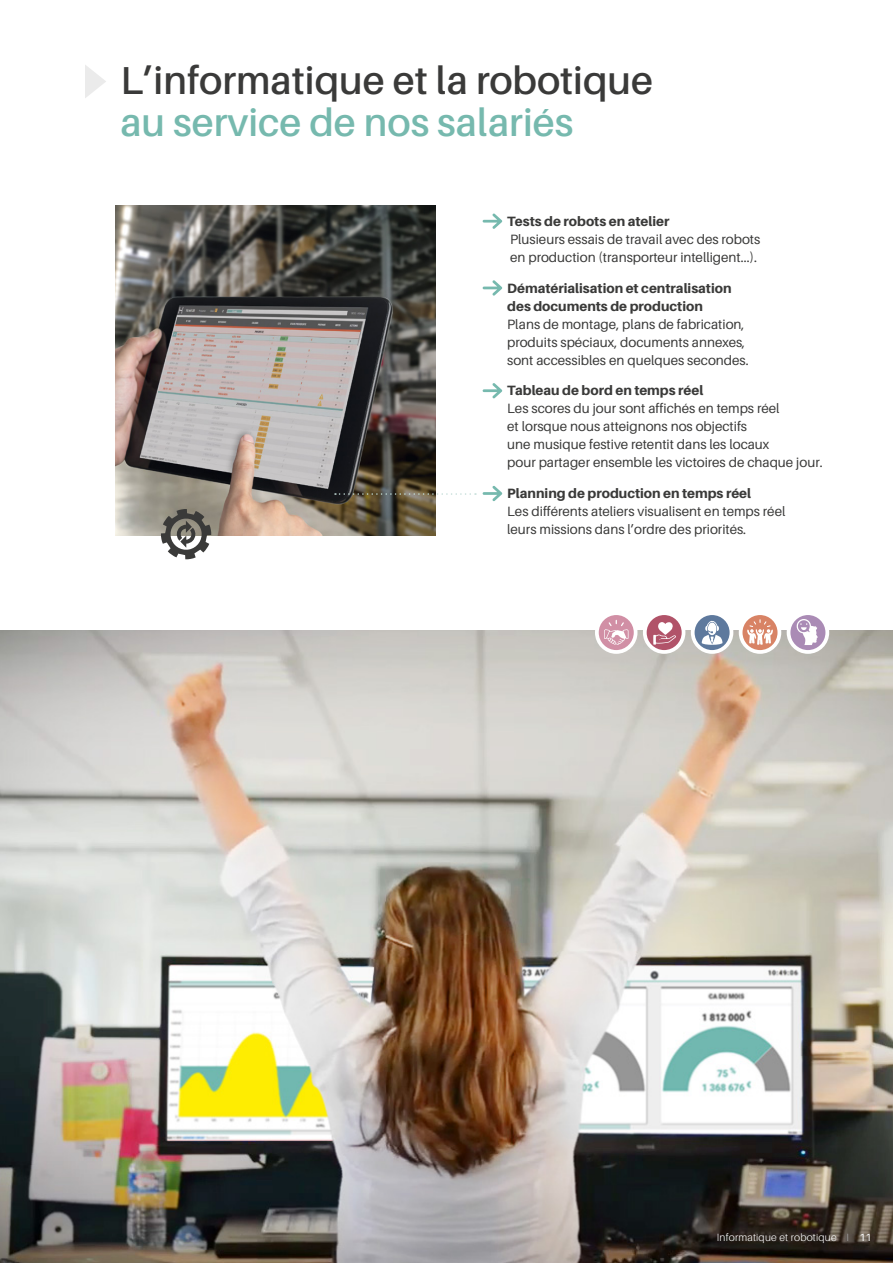
<style>
.page{position:relative;width:893px;height:1263px;background:#fff}
.page>*{position:absolute;margin:0;border:0;box-sizing:border-box;transform-origin:0 0}
.t1{font:600 39px "Aileron";color:#3a3a39}
.t2{font:600 39px "Aileron";color:#76b9ae}
.t3{font:13.5px/18px "Aileron";color:#3a3a39}
.t4{font:800 13.5px/18px "Aileron";color:#3a3a39}
.t5{font:300 10.5px "Aileron";letter-spacing:.02em;color:#fff}
.s1{color:#a7a7a8}
.s2{font-weight:400}
</style>
<div class="page">
<img style="left:0;top:631px;width:893px;height:632px">
<svg style="left:483px;top:213px;width:19px;height:16px"></svg>
<svg style="left:483px;top:280px;width:19px;height:16px"></svg>
<svg style="left:483px;top:383px;width:19px;height:15px"></svg>
<svg style="left:483px;top:486px;width:19px;height:15px"></svg>
<svg style="left:597px;top:613px;width:39px;height:39px"></svg>
<div style="left:595px;top:611px;width:42px;height:43px;border:4px solid #fff;border-radius:50%"></div>
<svg style="left:604px;top:620px;width:24px;height:25px"></svg>
<svg style="left:645px;top:613px;width:38px;height:39px"></svg>
<div style="left:643px;top:611px;width:42px;height:43px;border:4px solid #fff;border-radius:50%"></div>
<svg style="left:653px;top:621px;width:23px;height:24px"></svg>
<svg style="left:693px;top:613px;width:38px;height:39px"></svg>
<div style="left:691px;top:611px;width:42px;height:43px;border:4px solid #fff;border-radius:50%"></div>
<svg style="left:702px;top:620px;width:20px;height:25px"></svg>
<svg style="left:741px;top:613px;width:38px;height:39px"></svg>
<div style="left:739px;top:611px;width:42px;height:43px;border:4px solid #fff;border-radius:50%"></div>
<svg style="left:747px;top:619px;width:26px;height:26px"></svg>
<svg style="left:788px;top:613px;width:39px;height:39px"></svg>
<div style="left:787px;top:611px;width:42px;height:43px;border:4px solid #fff;border-radius:50%"></div>
<svg style="left:795px;top:618px;width:23px;height:27px"></svg>
<svg style="left:85px;top:65px;width:21px;height:33px"></svg>
<img style="left:115px;top:206px;width:321px;height:329px">
<svg style="left:161px;top:509px;width:50px;height:50px"></svg>
<svg style="left:335px;top:493px;width:141px;height:2px"></svg>
<h1 class="t1" style="left:120px;top:59px;width:534px">L’informatique et la robotique</h1>
<h1 class="t2" style="left:120px;top:101px;width:454px">au service de nos salariés</h1>
<p class="t4" style="left:507px;top:212px;width:164px">Tests de robots en atelier</p>
<p class="t3" style="left:510px;top:230px;width:252px">Plusieurs essais de travail avec des robots en production (transporteur intelligent...).</p>
<p class="t4" style="left:507px;top:279px;width:226px">Dématérialisation et centralisation des documents de production</p>
<p class="t3" style="left:507px;top:315px;width:243px">Plans de montage, plans de fabrication, produits spéciaux, documents annexes, sont accessibles en quelques secondes.</p>
<p class="t4" style="left:507px;top:382px;width:198px">Tableau de bord en temps réel</p>
<p class="t3" style="left:507px;top:400px;width:317px">Les scores du jour sont affichés en temps réel<br>et lorsque nous atteignons nos objectifs<br>une musique festive retentit dans les locaux<br>pour partager ensemble les victoires de chaque jour.</p>
<p class="t4" style="left:507px;top:484px;width:245px">Planning de production en temps réel</p>
<p class="t3" style="left:507px;top:503px;width:280px">Les différents ateliers visualisent en temps réel leurs missions dans l’ordre des priorités.</p>
<p class="t5" style="left:717px;top:1232px;width:156px">Informatique et robotique <span class="s1">I</span> <span class="s2">11</span></p>
</div>
